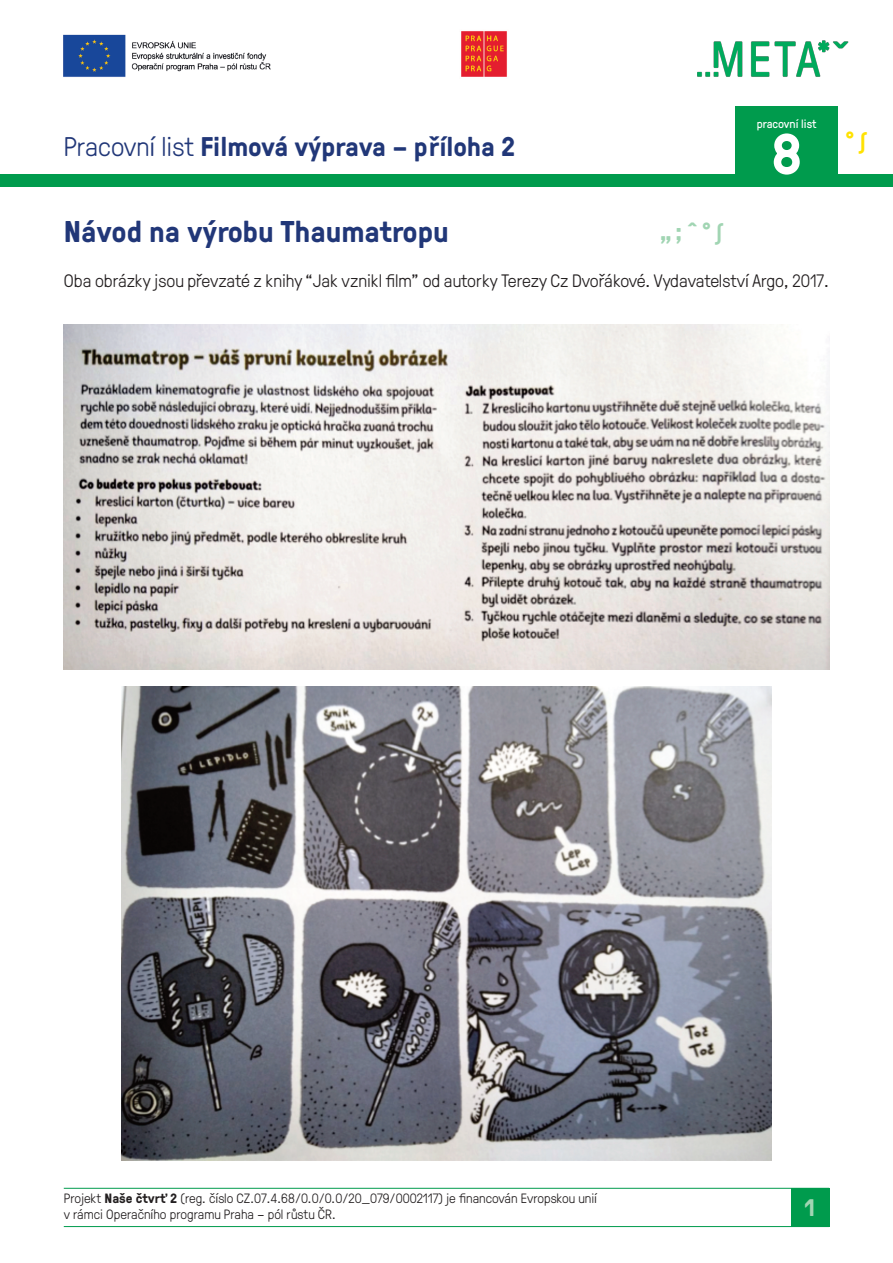
<style>
.page{position:relative;width:893px;height:1263px;background:#fff}
.page>*{position:absolute;margin:0;border:0;box-sizing:border-box;transform-origin:0 0}
.t1{font:700 57px "GT Pressura";color:#fff}
.t2{font:700 30px "GT Pressura";color:#213778}
.t3{font:700 27px "GT Pressura";color:#213778}
.t4{font:700 24px "GT Pressura";color:#a1d5b3}
.t5{font:700 24px "GT Pressura";color:#ffe201}
.t6{font:300 18px "GT Pressura";color:#231f20}
.t7{font:300 13.5px/16.2px "GT Pressura";color:#231f20}
.t8{font:12px "GT Pressura";color:#fff}
.s1{font-weight:300}
.s2{font-weight:700}
</style>
<div class="page">
<div style="left:0;top:174px;width:893px;height:13px;background:#009b4d"></div>
<hr style="left:64px;top:1188px;width:765px;height:1px;background:#009b4d">
<hr style="left:64px;top:1226px;width:765px;height:1px;background:#009b4d">
<div style="left:791px;top:1188px;width:38px;height:38px;background:#009b4d"></div>
<img style="left:697px;top:40px;width:152px;height:37px">
<img style="left:63px;top:34px;width:208px;height:43px">
<img style="left:461px;top:31px;width:46px;height:46px">
<div style="left:736px;top:106px;width:102px;height:81px;background:#009b4d"></div>
<img style="left:64px;top:325px;width:765px;height:344px">
<img style="left:122px;top:686px;width:649px;height:475px">
<h3 class="t3" style="left:64px;top:137px;width:453px"><span class="s1">Pracovní list</span> Filmová výprava – příloha 2</h3>
<p class="t8" style="left:757px;top:119px;width:61px">pracovní list</p>
<h1 class="t1" style="left:771px;top:134px;width:33px">8</h1>
<h2 class="t2" style="left:64px;top:221px;width:387px">Návod na výrobu Thaumatropu</h2>
<h3 class="t6" style="left:64px;top:275px;width:767px">Oba obrázky jsou převzaté z knihy “Jak vznikl film” od autorky Terezy Cz Dvořákové. Vydavatelství Argo, 2017.</h3>
<h3 class="t4" style="left:660px;top:223px;width:65px">„;^°∫</h3>
<h3 class="t5" style="left:846px;top:132px;width:23px">°∫</h3>
<p class="t7" style="left:64px;top:1191px;width:535px">Projekt <span class="s2">Naše čtvrť 2</span> (reg. číslo CZ.07.4.68/0.0/0.0/20_079/0002117) je financován Evropskou unií v rámci Operačního programu Praha – pól růstu ČR.</p>
<h3 class="t4" style="left:805px;top:1199px;width:12px">1</h3>
</div>
